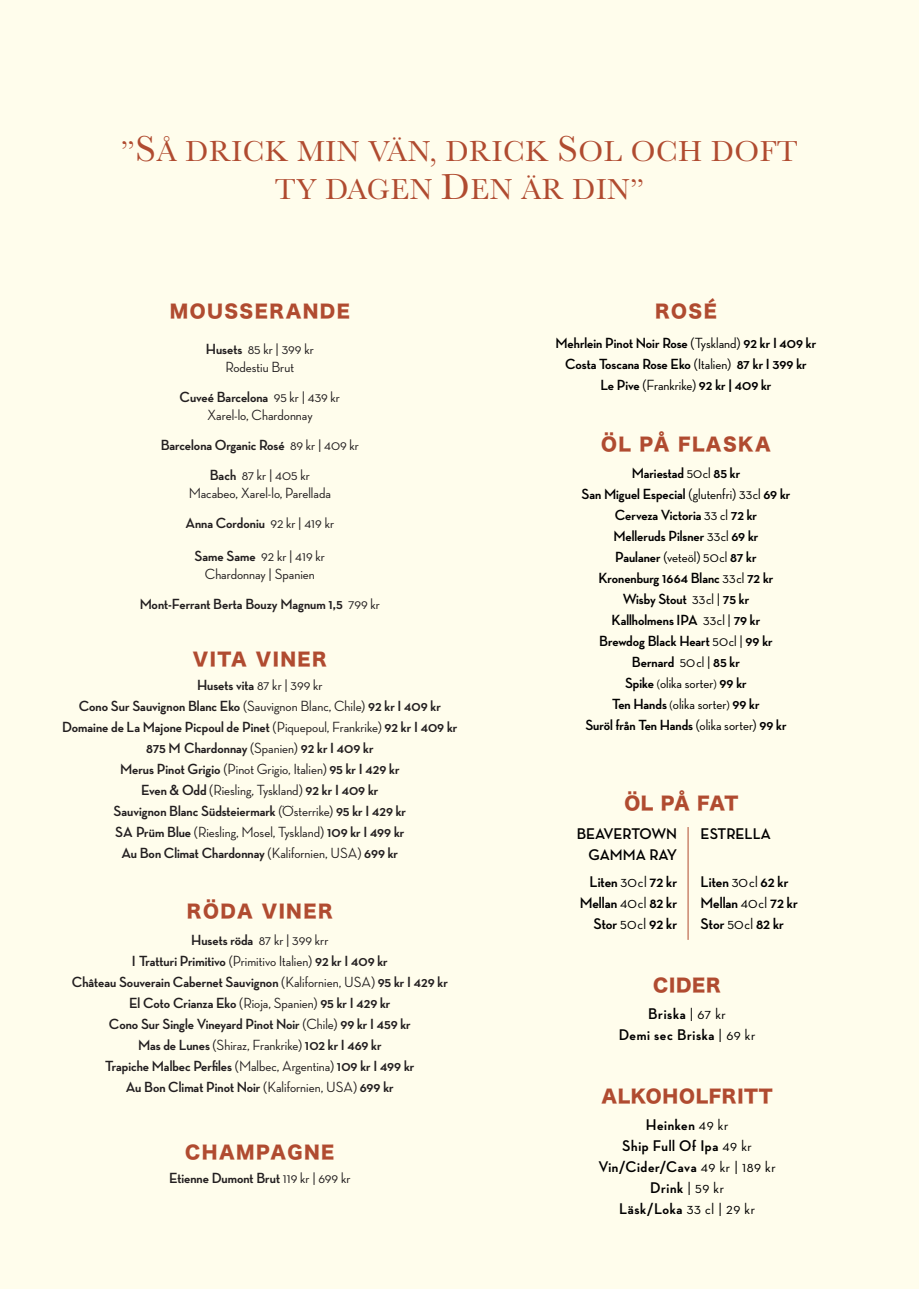
<style>
.page{position:relative;width:919px;height:1289px;background:#fff}
.page>*{position:absolute;margin:0;border:0;box-sizing:border-box;transform-origin:0 0}
.t1{font:30px "Baskerville";letter-spacing:.02em;color:#b04b30}
.t2{font:18px "Hira Kaku Std N W8";letter-spacing:.08em;color:#b04b30}
.t3{font:18px "Hira Kaku Std N W8";letter-spacing:.04em;color:#b04b30}
.t4{font:700 15.75px "Neutra Disp";color:#000}
.t5{font:700 15.75px "Neutra Disp";letter-spacing:.04em;color:#000}
.t6{font:700 15.75px "Neutra Disp";letter-spacing:.03em;color:#000}
.t7{font:700 15px "Neutra Disp";color:#231f20}
.t8{font:700 15px "Neutra Disp";color:#000}
.t9{font:500 15px/18px "Neutra Disp";color:#231f20;text-align:center}
.t10{font:500 15px/21px "Neutra Disp";color:#000;text-align:center}
.s1{font-size:37.5px}
.s2{font-weight:700}
.s3{font-weight:500}
.s4{font-size:12px}
</style>
<div class="page">
<div style="left:0;top:0;width:918px;height:1288px;background:#fffdec"></div>
<hr style="left:687px;top:827px;width:1px;height:112px;background:#b04b30">
<p class="t1" style="left:121px;top:132px;width:678px">”<span class="s1">S</span>Å DRICK MIN VÄN, DRICK <span class="s1">S</span>OL OCH DOFT</p>
<p class="t1" style="left:275px;top:170px;width:371px">TY DAGEN <span class="s1">D</span>EN ÄR DIN”</p>
<p class="t2" style="left:170px;top:301px;width:182px">MOUSSERANDE</p>
<p class="t9" style="left:206px;top:340px;width:109px"><span class="s2">Husets</span> 85 kr | 399 kr<br>Rodestiu Brut</p>
<p class="t7" style="left:180px;top:388px;width:162px">Cuveé Barcelona <span class="s3">95 kr | 439 kr</span></p>
<p class="t9" style="left:207px;top:406px;width:107px">Xarel-lo, Chardonnay</p>
<p class="t7" style="left:161px;top:436px;width:200px">Barcelona Organic Rosé <span class="s3">89 kr | 409 kr</span></p>
<p class="t9" style="left:210px;top:466px;width:101px"><span class="s2">Bach</span> 87 kr | 405 kr</p>
<p class="t9" style="left:189px;top:484px;width:144px">Macabeo, Xarel-lo, Parellada</p>
<p class="t7" style="left:185px;top:514px;width:150px">Anna Cordoniu <span class="s3">92 kr | 419 kr</span></p>
<p class="t9" style="left:195px;top:547px;width:132px"><span class="s2">Same Same</span> 92 kr | 419 kr<br>Chardonnay | Spanien</p>
<p class="t7" style="left:140px;top:595px;width:242px">Mont-Ferrant Berta Bouzy Magnum 1,5 <span class="s3">799 kr</span></p>
<p class="t2" style="left:193px;top:649px;width:136px">VITA VINER</p>
<p class="t7" style="left:197px;top:676px;width:127px">Husets vita <span class="s3">87 kr | 399 kr</span></p>
<p class="t7" style="left:79px;top:697px;width:363px">Cono Sur Sauvignon Blanc Eko <span class="s3">(Sauvignon Blanc, Chile)</span> 92 kr I 409 kr</p>
<p class="t7" style="left:62px;top:718px;width:396px">Domaine de La Majone Picpoul de Pinet <span class="s3">(Piquepoul, Frankrike)</span> 92 kr I 409 kr</p>
<p class="t7" style="left:146px;top:739px;width:229px">875 M Chardonnay <span class="s3">(Spanien)</span> 92 kr I 409 kr</p>
<p class="t7" style="left:120px;top:760px;width:281px">Merus Pinot Grigio <span class="s3">(Pinot Grigio, Italien)</span> 95 kr I 429 kr</p>
<p class="t9" style="left:141px;top:781px;width:238px"><span class="s2">Even &amp; Odd</span> (Riesling, Tyskland) <span class="s2">92 kr I 409 kr</span></p>
<p class="t7" style="left:113px;top:802px;width:294px">Sauvignon Blanc Südsteiermark <span class="s3">(Österrike)</span> 95 kr I 429 kr</p>
<p class="t9" style="left:115px;top:823px;width:290px"><span class="s2">SA Prüm Blue</span> (Riesling, Mosel, Tyskland) <span class="s2">109 kr I 499 kr</span></p>
<p class="t7" style="left:121px;top:844px;width:278px">Au Bon Climat Chardonnay <span class="s3">(Kalifornien, USA)</span> 699 kr</p>
<p class="t2" style="left:187px;top:901px;width:147px">RÖDA VINER</p>
<p class="t9" style="left:191px;top:931px;width:139px"><span class="s2">Husets röda</span> 87 kr | 399 krr</p>
<p class="t7" style="left:132px;top:952px;width:257px">I Tratturi Primitivo <span class="s3">(Primitivo Italien)</span> 92 kr I 409 kr</p>
<p class="t7" style="left:72px;top:973px;width:377px">Château Souverain Cabernet Sauvignon <span class="s3">(Kalifornien, USA)</span> 95 kr I 429 kr</p>
<p class="t7" style="left:129px;top:994px;width:263px">El Coto Crianza Eko <span class="s3">(Rioja, Spanien)</span> 95 kr I 429 kr</p>
<p class="t7" style="left:109px;top:1015px;width:303px">Cono Sur Single Vineyard Pinot Noir <span class="s3">(Chile)</span> 99 kr I 459 kr</p>
<p class="t7" style="left:138px;top:1036px;width:245px">Mas de Lunes <span class="s3">(Shiraz, Frankrike)</span> 102 kr I 469 kr</p>
<p class="t7" style="left:105px;top:1057px;width:310px">Trapiche Malbec Perfiles <span class="s3">(Malbec, Argentina)</span> 109 kr I 499 kr</p>
<p class="t7" style="left:126px;top:1078px;width:269px">Au Bon Climat Pinot Noir <span class="s3">(Kalifornien, USA)</span> 699 kr</p>
<p class="t2" style="left:185px;top:1142px;width:150px">CHAMPAGNE</p>
<p class="t7" style="left:169px;top:1169px;width:183px">Etienne Dumont Brut <span class="s3">119 kr | 699 kr</span></p>
<p class="t2" style="left:655px;top:301px;width:63px">ROSÉ</p>
<p class="t8" style="left:555px;top:334px;width:262px">Mehrlein Pinot Noir Rose <span class="s3">(Tyskland)</span> 92 kr I 409 kr</p>
<p class="t8" style="left:565px;top:355px;width:243px">Costa Toscana Rose Eko <span class="s3">(Italien)</span> 87 kr I 399 kr</p>
<p class="t8" style="left:600px;top:376px;width:173px">Le Pive <span class="s3">(Frankrike)</span> 92 kr | 409 kr</p>
<p class="t2" style="left:601px;top:434px;width:171px">ÖL PÅ FLASKA</p>
<p class="t8" style="left:631px;top:464px;width:110px">Mariestad <span class="s3">50 cl</span> 85 kr</p>
<p class="t8" style="left:581px;top:485px;width:210px">San Miguel Especial <span class="s3">(glutenfri) 33 cl</span> 69 kr</p>
<p class="t8" style="left:614px;top:506px;width:144px">Cerveza Victoria <span class="s3">33 cl</span> 72 kr</p>
<p class="t8" style="left:613px;top:527px;width:146px">Melleruds Pilsner <span class="s3">33 cl</span> 69 kr</p>
<p class="t8" style="left:615px;top:548px;width:143px">Paulaner <span class="s3">(veteöl) 50 cl</span> 87 kr</p>
<p class="t8" style="left:598px;top:569px;width:176px">Kronenburg 1664 Blanc <span class="s3">33 cl</span> 72 kr</p>
<p class="t8" style="left:622px;top:590px;width:128px">Wisby Stout <span class="s3">33 cl |</span> 75 kr</p>
<p class="t8" style="left:611px;top:611px;width:150px">Kallholmens IPA <span class="s3">33 cl |</span> 79 kr</p>
<p class="t8" style="left:599px;top:632px;width:175px">Brewdog Black Heart <span class="s3">50 cl |</span> 99 kr</p>
<p class="t8" style="left:632px;top:653px;width:109px">Bernard <span class="s3">50 cl |</span> 85 kr</p>
<p class="t10" style="left:612px;top:672px;width:149px"><span class="s2">Spike</span> <span class="s4">(</span>olika sorter<span class="s4">)</span> <span class="s2">99 kr<br>Ten Hands</span> <span class="s4">(</span>olika sorter<span class="s4">)</span> <span class="s2">99 kr</span></p>
<p class="t8" style="left:585px;top:716px;width:203px">Suröl från Ten Hands <span class="s3">(olika sorter)</span> 99 kr</p>
<p class="t2" style="left:624px;top:793px;width:115px">ÖL PÅ FAT</p>
<p class="t4" style="left:576px;top:824px;width:102px">BEAVERTOWN</p>
<p class="t4" style="left:588px;top:845px;width:90px">GAMMA RAY</p>
<p class="t4" style="left:589px;top:872px;width:89px">Liten <span class="s3">30cl</span> 72 kr</p>
<p class="t4" style="left:579px;top:893px;width:99px">Mellan <span class="s3">40cl</span> 82 kr</p>
<p class="t4" style="left:593px;top:914px;width:85px">Stor <span class="s3">50cl</span> 92 kr</p>
<p class="t4" style="left:700px;top:824px;width:72px">ESTRELLA</p>
<p class="t4" style="left:700px;top:872px;width:89px">Liten <span class="s3">30cl</span> 62 kr</p>
<p class="t4" style="left:700px;top:893px;width:99px">Mellan <span class="s3">40cl</span> 72 kr</p>
<p class="t4" style="left:700px;top:914px;width:85px">Stor <span class="s3">50cl</span> 82 kr</p>
<p class="t2" style="left:653px;top:975px;width:69px">CIDER</p>
<p class="t4" style="left:648px;top:1004px;width:79px">Briska <span class="s3">| 67 kr</span></p>
<p class="t5" style="left:618px;top:1025px;width:138px">Demi sec Briska <span class="s3">| 69 kr</span></p>
<p class="t3" style="left:601px;top:1086px;width:173px">ALKOHOLFRITT</p>
<p class="t5" style="left:645px;top:1115px;width:84px">Heinken <span class="s3">49 kr</span></p>
<p class="t5" style="left:622px;top:1136px;width:131px">Ship Full Of Ipa <span class="s3">49 kr</span></p>
<p class="t6" style="left:598px;top:1157px;width:179px">Vin/Cider/Cava <span class="s3">49 kr | 189 kr</span></p>
<p class="t4" style="left:650px;top:1178px;width:75px">Drink <span class="s3">| 59 kr</span></p>
<p class="t5" style="left:619px;top:1199px;width:137px">Läsk/Loka <span class="s3">33 cl | 29 kr</span></p>
</div>
